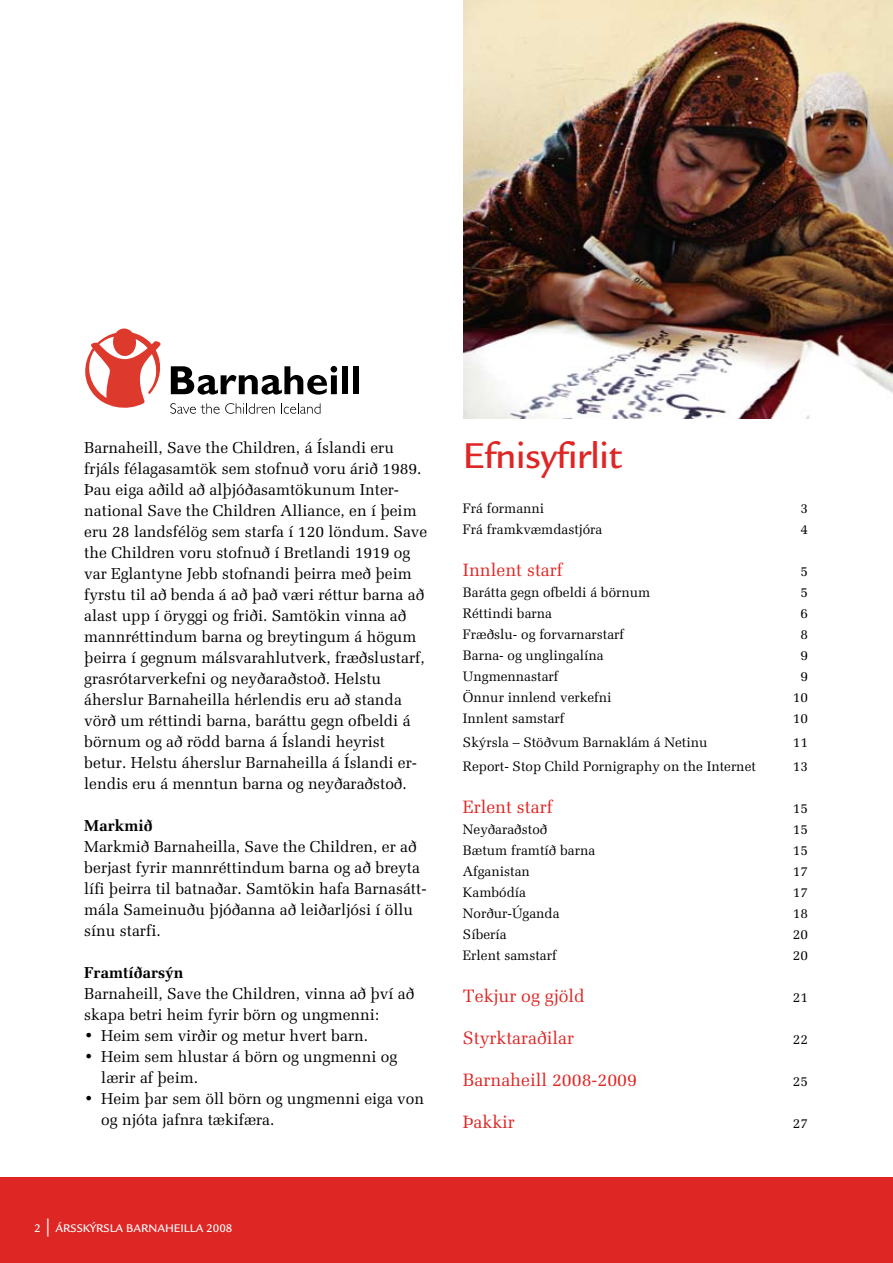
<style>
.page{position:relative;width:893px;height:1263px;background:#fff}
.page>*{position:absolute;margin:0;border:0;box-sizing:border-box;transform-origin:0 0}
.t1{font:500 39px "Legacy Sans";letter-spacing:-.01em;color:#de2624}
.t2{font:18px "Zapf Elliptical 711 BT";color:#de2624}
.t3{font:15.9px/21px "Zapf Elliptical 711 BT";color:#000}
.t4{font:700 15.9px "Zapf Elliptical 711 BT";color:#000}
.t5{font:13.8px "Zapf Elliptical 711 BT";color:#000}
.t6{font:500 12px "Legacy Sans";color:#fff}
.s1{font-family:"Franklin Gothic";font-weight:400;font-stretch:condensed;font-size:18px}
</style>
<div class="page">
<div style="left:0;top:1178px;width:893px;height:85px;background:#de2624"></div>
<svg style="left:85px;top:328px;width:76px;height:80px"></svg>
<svg style="left:170px;top:403px;width:105px;height:11px"></svg>
<svg style="left:281px;top:403px;width:39px;height:11px"></svg>
<svg style="left:171px;top:366px;width:166px;height:29px"></svg>
<div style="left:342px;top:366px;width:6px;height:28px;background:#000"></div>
<div style="left:353px;top:366px;width:6px;height:28px;background:#000"></div>
<img style="left:463px;top:0;width:430px;height:418px">
<p class="t3" style="left:84px;top:437px;width:344px">Barnaheill, Save the Children, á Íslandi eru frjáls félagasamtök sem stofnuð voru árið 1989.<br>Þau eiga aðild að alþjóðasamtökunum Inter&shy;national Save the Children Alliance, en í þeim eru 28 landsfélög sem starfa í 120 löndum. Save the Children voru stofnuð í Bretlandi 1919 og var Eglantyne Jebb stofnandi þeirra með þeim fyrstu til að benda á að það væri réttur barna að alast upp í öryggi og friði. Samtökin vinna að mannréttindum barna og breytingum á högum þeirra í gegnum málsvarahlutverk, fræðslustarf, grasrótarverkefni og neyðaraðstoð. Helstu áherslur Barnaheilla hérlendis eru að standa vörð um réttindi barna, baráttu gegn ofbeldi á börnum og að rödd barna á Íslandi heyrist betur. Helstu áherslur Barnaheilla á Íslandi er&shy;lendis eru á menntun barna og neyðaraðstoð.</p>
<p class="t4" style="left:84px;top:816px;width:70px">Markmið</p>
<p class="t3" style="left:84px;top:836px;width:344px">Markmið Barnaheilla, Save the Children, er að berjast fyrir mannréttindum barna og að breyta lífi þeirra til batnaðar. Samtökin hafa Barnasátt&shy;mála Sameinuðu þjóðanna að leiðarljósi í öllu sínu starfi.</p>
<p class="t4" style="left:84px;top:963px;width:101px">Framtíðarsýn</p>
<p class="t3" style="left:84px;top:983px;width:332px">Barnaheill, Save the Children, vinna að því að skapa betri heim fyrir börn og ungmenni:</p>
<p class="t3" style="left:84px;top:1025px;width:285px">• Heim sem virðir og metur hvert barn.</p>
<p class="t3" style="left:101px;top:1046px;width:297px;text-indent:-17px">• Heim sem hlustar á börn og ungmenni og lærir af þeim.</p>
<p class="t3" style="left:101px;top:1088px;width:324px;text-indent:-17px">• Heim þar sem öll börn og ungmenni eiga von og njóta jafnra tækifæra.</p>
<p class="t6" style="left:34px;top:1221px;width:200px">2 <span class="s1">|</span> ÁRSSKÝRSLA BARNAHEILLA 2008</p>
<h1 class="t1" style="left:463px;top:433px;width:160px">Efnisyfirlit</h1>
<p class="t5" style="left:463px;top:500px;width:83px">Frá formanni</p>
<p class="t5" style="left:800px;top:500px;width:9px">3</p>
<p class="t5" style="left:463px;top:521px;width:141px">Frá framkvæmdastjóra</p>
<p class="t5" style="left:800px;top:521px;width:9px">4</p>
<p class="t2" style="left:463px;top:559px;width:101px">Innlent starf</p>
<p class="t5" style="left:800px;top:563px;width:9px">5</p>
<p class="t5" style="left:463px;top:584px;width:189px">Barátta gegn ofbeldi á börnum</p>
<p class="t5" style="left:800px;top:584px;width:9px">5</p>
<p class="t5" style="left:463px;top:605px;width:91px">Réttindi barna</p>
<p class="t5" style="left:800px;top:605px;width:9px">6</p>
<p class="t5" style="left:463px;top:626px;width:163px">Fræðslu- og forvarnarstarf</p>
<p class="t5" style="left:800px;top:626px;width:9px">8</p>
<p class="t5" style="left:463px;top:647px;width:142px">Barna- og unglingalína</p>
<p class="t5" style="left:800px;top:647px;width:9px">9</p>
<p class="t5" style="left:463px;top:668px;width:97px">Ungmennastarf</p>
<p class="t5" style="left:800px;top:668px;width:9px">9</p>
<p class="t5" style="left:463px;top:689px;width:150px">Önnur innlend verkefni</p>
<p class="t5" style="left:793px;top:689px;width:17px">10</p>
<p class="t5" style="left:463px;top:710px;width:103px">Innlent samstarf</p>
<p class="t5" style="left:793px;top:710px;width:17px">10</p>
<p class="t5" style="left:463px;top:734px;width:246px">Skýrsla – Stöðvum Barnaklám á Netinu</p>
<p class="t5" style="left:793px;top:734px;width:17px">11</p>
<p class="t5" style="left:463px;top:758px;width:294px">Report- Stop Child Pornigraphy on the Internet</p>
<p class="t5" style="left:793px;top:758px;width:17px">13</p>
<p class="t2" style="left:463px;top:796px;width:91px">Erlent starf</p>
<p class="t5" style="left:793px;top:800px;width:17px">15</p>
<p class="t5" style="left:463px;top:821px;width:86px">Neyðaraðstoð</p>
<p class="t5" style="left:793px;top:821px;width:17px">15</p>
<p class="t5" style="left:463px;top:842px;width:134px">Bætum framtíð barna</p>
<p class="t5" style="left:793px;top:842px;width:17px">15</p>
<p class="t5" style="left:463px;top:863px;width:68px">Afganistan</p>
<p class="t5" style="left:793px;top:863px;width:17px">17</p>
<p class="t5" style="left:463px;top:884px;width:65px">Kambódía</p>
<p class="t5" style="left:793px;top:884px;width:17px">17</p>
<p class="t5" style="left:463px;top:905px;width:98px">Norður-Úganda</p>
<p class="t5" style="left:793px;top:905px;width:17px">18</p>
<p class="t5" style="left:463px;top:926px;width:45px">Síbería</p>
<p class="t5" style="left:793px;top:926px;width:17px">20</p>
<p class="t5" style="left:463px;top:947px;width:95px">Erlent samstarf</p>
<p class="t5" style="left:793px;top:947px;width:17px">20</p>
<p class="t2" style="left:463px;top:985px;width:123px">Tekjur og gjöld</p>
<p class="t5" style="left:793px;top:989px;width:17px">21</p>
<p class="t2" style="left:463px;top:1027px;width:113px">Styrktaraðilar</p>
<p class="t5" style="left:793px;top:1031px;width:17px">22</p>
<p class="t2" style="left:463px;top:1069px;width:175px">Barnaheill 2008-2009</p>
<p class="t5" style="left:793px;top:1073px;width:17px">25</p>
<p class="t2" style="left:463px;top:1111px;width:53px">Þakkir</p>
<p class="t5" style="left:793px;top:1115px;width:17px">27</p>
</div>
